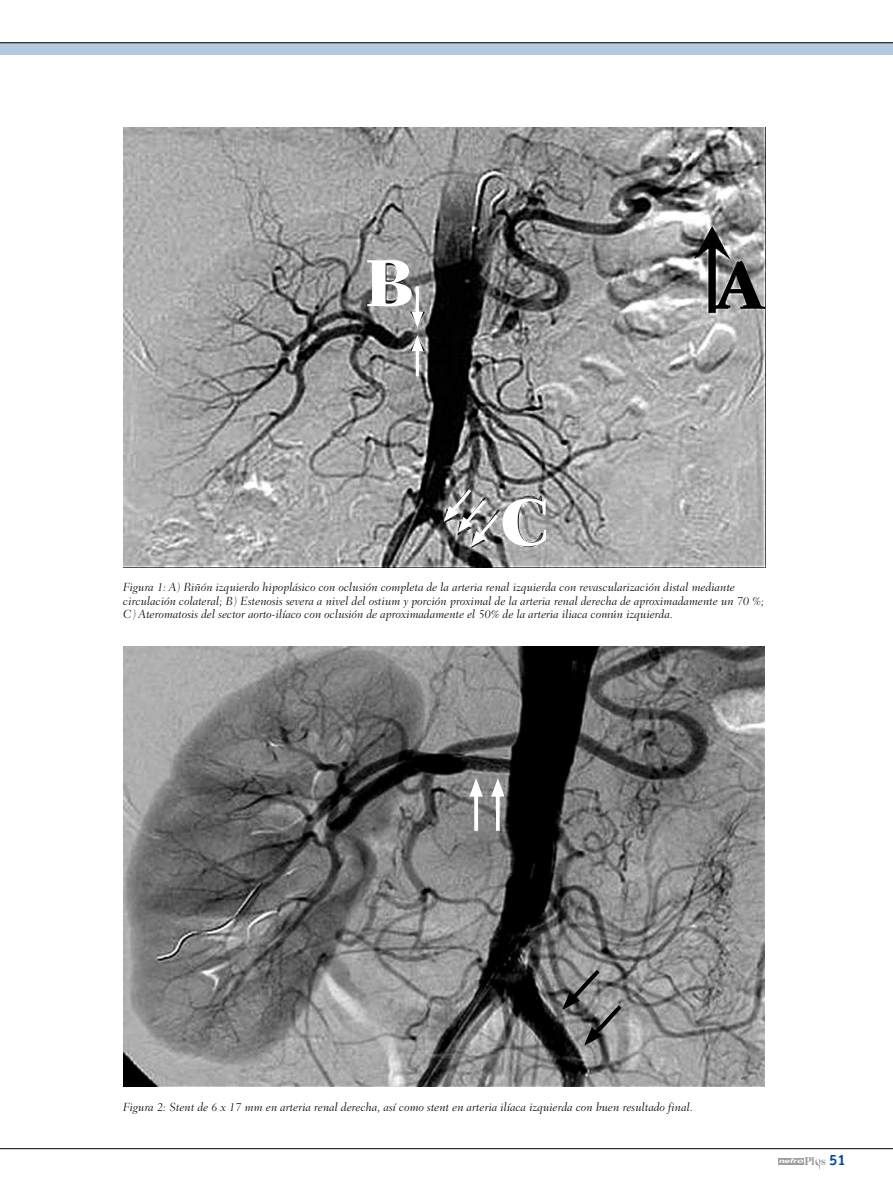
<style>
.page{position:relative;width:893px;height:1191px;background:#fff}
.page>*{position:absolute;margin:0;border:0;box-sizing:border-box;transform-origin:0 0}
.t1{font:800 67.5px "Fairfield LH";color:#fff}
.t2{font:800 67.5px "Fairfield LH";color:#000}
.t3{font:italic 300 12px/13.5px "Fairfield LH";color:#000}
.t4{font:italic 700 6.3px "Helvetica";color:#fff;scale:1.64 1}
.s1{font-size:5.85px}
.s2{font-family:"Times";font-style:normal;font-size:11.7px;color:#9c9d9f}
.s3{font-family:"Officina Serif";font-style:normal;font-size:15px;color:#004c99}
</style>
<div class="page">
<div style="left:0;top:43px;width:893px;height:12px;background:#b3c9e0"></div>
<hr style="left:0;top:42px;width:893px;height:1px;background:#000">
<hr style="left:0;top:1148px;width:893px;height:1px;background:#000">
<div style="left:778px;top:1158px;width:26px;height:6px;background:#9c9d9f"></div>
<svg style="left:815px;top:1159px;width:6px;height:10px"></svg>
<img style="left:123px;top:646px;width:642px;height:440px">
<svg style="left:474px;top:796px;width:4px;height:35px"></svg>
<svg style="left:469px;top:778px;width:14px;height:18px"></svg>
<svg style="left:496px;top:796px;width:4px;height:35px"></svg>
<svg style="left:491px;top:778px;width:14px;height:18px"></svg>
<svg style="left:562px;top:965px;width:63px;height:80px;background:#777"></svg>
<img style="left:123px;top:128px;width:642px;height:440px">
<hr style="left:416px;top:286px;width:3px;height:31px;background:#fff">
<svg style="left:412px;top:311px;width:11px;height:17px"></svg>
<hr style="left:416px;top:345px;width:3px;height:31px;background:#fff">
<svg style="left:412px;top:335px;width:11px;height:16px"></svg>
<svg style="left:443px;top:486px;width:58px;height:61px;background:#919191"></svg>
<h1 class="t1" style="left:364px;top:243px;width:53px">B</h1>
<h1 class="t1" style="left:499px;top:483px;width:53px">C</h1>
<h1 class="t2" style="left:716px;top:246px;width:49px">A</h1>
<p class="t3" style="left:123px;top:581px;width:643px">Figura 1: A) Riñón izquierdo hipoplásico con oclusión completa de la arteria renal izquierda con revascularización distal mediante circulación colateral; B) Estenosis severa a nivel del ostium y porción proximal de la arteria renal derecha de aproximadamente un 70 %;<br>C) Ateromatosis del sector aorto-ilíaco con oclusión de aproximadamente el 50% de la arteria iliaca común izquierda.</p>
<p class="t3" style="left:123px;top:1100px;width:571px">Figura 2: Stent de 6 x 17 mm en arteria renal derecha, así como stent en arteria ilíaca izquierda con buen resultado final.</p>
<p class="t4" style="left:778px;top:1156px;width:43px"><span class="s1">ne</span>fro<span class="s2">Pl s</span> <span class="s3">51</span></p>
</div>
